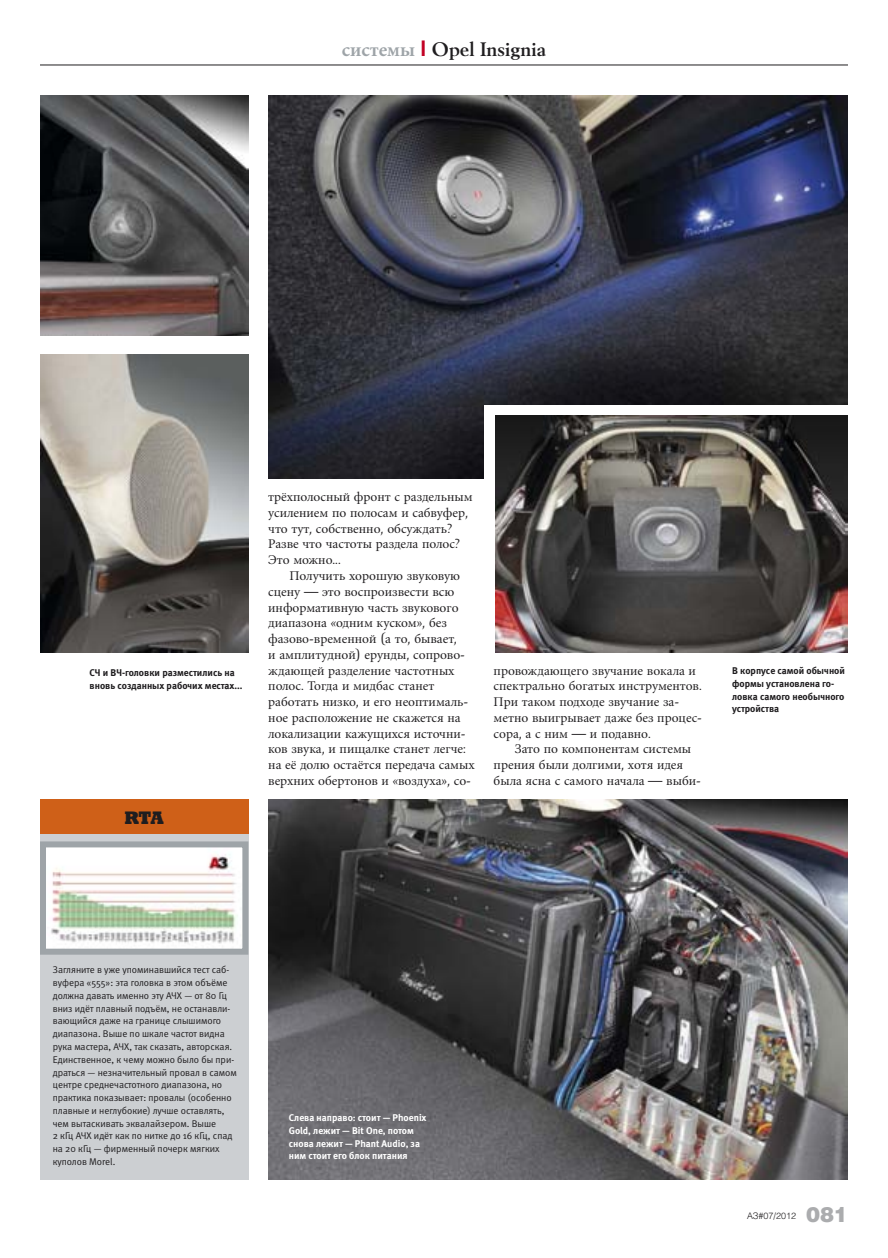
<style>
.page{position:relative;width:888px;height:1258px;background:#fff}
.page>*{position:absolute;margin:0;border:0;box-sizing:border-box;transform-origin:0 0}
.t1{font:700 21px "Berling Antiqua";color:#1f1d1f}
.t2{font:900 21px "Helios Blackz";color:#abacae}
.t3{font:18px "Geo Slb 712 CX Bd BT";color:#1f1d1f}
.t4{font:14.25px "Berling Antiqua";color:#1f1d1f}
.t5{font:9.75px/12.8px "Meta Normal C";color:#1f1d1f}
.t6{font:9.75px/12.8px "Meta Bold C";color:#1f1d1f}
.t7{font:9.75px/12.8px "Meta Bold C";color:#fff}
.t8{font:300 9px "Helios Lightz";color:#1f1d1f}
.s1{color:#9ea4a8}
.s2{font-family:"Avangard TM";color:#c20024}
</style>
<div class="page">
<hr style="left:40px;top:65px;width:808px;height:1px;background:#1f1d1f">
<img style="left:268px;top:95px;width:580px;height:384px">
<img style="left:40px;top:354px;width:208px;height:298px">
<img style="left:40px;top:95px;width:208px;height:240px">
<img style="left:268px;top:800px;width:580px;height:380px">
<div style="left:40px;top:827px;width:208px;height:219px;background:#cccfd2"></div>
<div style="left:40px;top:800px;width:208px;height:34px;background:#cf6018"></div>
<img style="left:47px;top:848px;width:194px;height:100px">
<div style="left:40px;top:841px;width:208px;height:114px;border:6px solid #9ea4a8"></div>
<div style="left:40px;top:966px;width:208px;height:214px;background:#cccfd2"></div>
<div style="left:484px;top:405px;width:386px;height:137px;background:#fff"></div>
<img style="left:495px;top:416px;width:353px;height:236px">
<p class="t1" style="left:342px;top:37px;width:206px"><span class="s1">системы</span> <span class="s2">I</span> Opel Insignia</p>
<p class="t4" style="left:268px;top:488px;width:206px">трёхполосный фронт с раздельным</p>
<p class="t4" style="left:268px;top:504px;width:201px">усилением по полосам и сабвуфер,</p>
<p class="t4" style="left:268px;top:520px;width:186px">что тут, собственно, обсуждать?</p>
<p class="t4" style="left:268px;top:535px;width:193px">Разве что частоты раздела полос?</p>
<p class="t4" style="left:268px;top:551px;width:74px">Это можно...</p>
<p class="t4" style="left:289px;top:567px;width:172px">Получить хорошую звуковую</p>
<p class="t4" style="left:268px;top:583px;width:188px">сцену — это воспроизвести всю</p>
<p class="t4" style="left:268px;top:598px;width:192px">информативную часть звукового</p>
<p class="t4" style="left:268px;top:614px;width:180px">диапазона «одним куском», без</p>
<p class="t4" style="left:268px;top:630px;width:190px">фазово-временной (а то, бывает,</p>
<p class="t4" style="left:268px;top:646px;width:198px">и амплитудной) ерунды, сопрово-</p>
<p class="t4" style="left:268px;top:661px;width:188px">ждающей разделение частотных</p>
<p class="t4" style="left:268px;top:677px;width:168px">полос. Тогда и мидбас станет</p>
<p class="t4" style="left:268px;top:693px;width:202px">работать низко, и его неоптималь-</p>
<p class="t4" style="left:268px;top:709px;width:194px">ное расположение не скажется на</p>
<p class="t4" style="left:268px;top:725px;width:199px">локализации кажущихся источни-</p>
<p class="t4" style="left:268px;top:740px;width:199px">ков звука, и пищалке станет легче:</p>
<p class="t4" style="left:268px;top:756px;width:208px">на её долю остаётся передача самых</p>
<p class="t4" style="left:268px;top:772px;width:204px">верхних обертонов и «воздуха», со-</p>
<p class="t6" style="left:90px;top:666px;width:154px">СЧ и ВЧ-головки разместились на вновь созданных рабочих местах...</p>
<p class="t6" style="left:732px;top:664px;width:114px">В корпусе самой обычной формы установлена го&shy;ловка самого необычного устройства</p>
<p class="t4" style="left:494px;top:662px;width:204px">провождающего звучание вокала и</p>
<p class="t4" style="left:494px;top:677px;width:210px">спектрально богатых инструментов.</p>
<p class="t4" style="left:494px;top:693px;width:187px">При таком подходе звучание за-</p>
<p class="t4" style="left:494px;top:709px;width:210px">метно выигрывает даже без процес-</p>
<p class="t4" style="left:494px;top:725px;width:159px">сора, а с ним — и подавно.</p>
<p class="t4" style="left:515px;top:740px;width:178px">Зато по компонентам системы</p>
<p class="t4" style="left:494px;top:756px;width:191px">прения были долгими, хотя идея</p>
<p class="t4" style="left:494px;top:772px;width:209px">была ясна с самого начала — выби-</p>
<p class="t3" style="left:125px;top:807px;width:40px">RTA</p>
<p class="t5" style="left:53px;top:964px;width:186px">Загляните в уже упоминавшийся тест саб&shy;вуфера «555»: эта головка в этом объёме должна давать именно эту АЧХ — от 80 Гц вниз идёт плавный подъём, не останавли&shy;вающийся даже на границе слышимого диапазона. Выше по шкале частот видна рука мастера, АЧХ, так сказать, авторская.<br>Единственное, к чему можно было бы при&shy;драться — незначительный провал в самом центре среднечастотного диапазона, но практика показывает: провалы (особенно плавные и неглубокие) лучше оставлять, чем вытаскивать эквалайзером. Выше<br>2 кГц АЧХ идёт как по нитке до 16 кГц, спад на 20 кГц — фирменный почерк мягких куполов Morel.</p>
<p class="t7" style="left:289px;top:1111px;width:139px">Слева направо: стоит — Phoenix<br>Gold, лежит — Bit One, потом снова лежит — Phant Audio, за ним стоит его блок питания</p>
<p class="t8" style="left:747px;top:1210px;width:51px">АЗ#07/2012</p>
<p class="t2" style="left:806px;top:1201px;width:43px">081</p>
</div>
